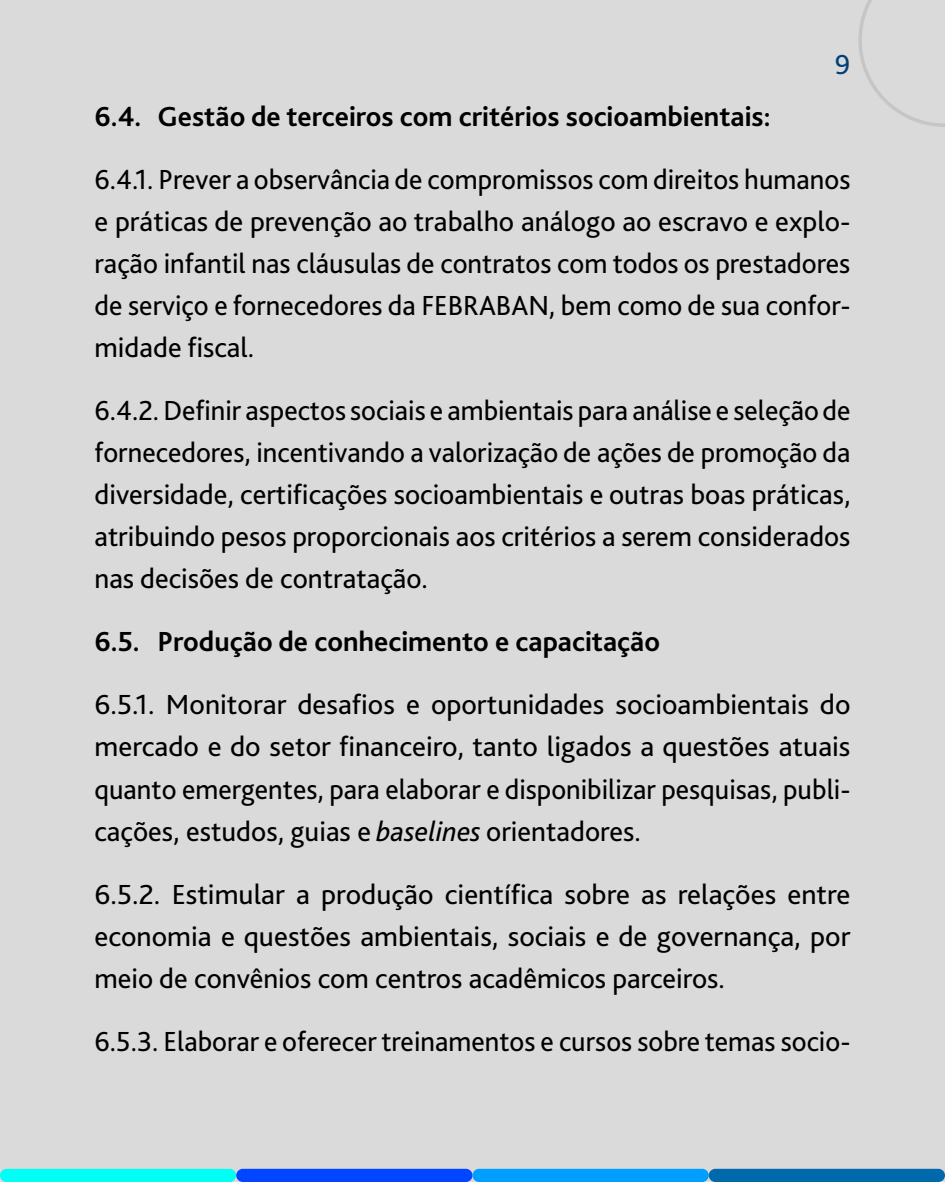
<style>
.page{position:relative;width:945px;height:1182px;background:#fff}
.page>*{position:absolute;margin:0;border:0;box-sizing:border-box;transform-origin:0 0}
.t1{font:28.88px/42px "Bliss 2";color:#000;text-align:justify}
.t2{font:700 28.88px "Bliss 2";color:#000}
.t3{font:28.88px "Bliss 2";color:#004077}
.s1{font-style:italic}
</style>
<div class="page">
<div style="left:0;top:0;width:945px;height:1181px;background:#dadada"></div>
<div style="left:0;top:1168px;width:236px;height:13px;background:#00fff5;border-radius:7px"></div>
<div style="left:236px;top:1168px;width:237px;height:13px;background:#0045ff;border-radius:7px"></div>
<div style="left:473px;top:1168px;width:236px;height:13px;background:#009eff;border-radius:7px"></div>
<div style="left:709px;top:1168px;width:236px;height:13px;background:#0069ab;border-radius:7px"></div>
<svg style="left:858px;top:0;width:87px;height:127px"></svg>
<p class="t2" style="left:94px;top:98px;width:678px">6.4. Gestão de terceiros com critérios socioambientais:</p>
<p class="t3" style="left:835px;top:46px;width:17px">9</p>
<p class="t1" style="left:94px;top:158px;width:758px">6.4.1. Prever a observância de compromissos com direitos humanos e práticas de prevenção ao trabalho análogo ao escravo e explo&shy;ração infantil nas cláusulas de contratos com todos os prestadores de serviço e fornecedores da FEBRABAN, bem como de sua confor&shy;midade fiscal.</p>
<p class="t1" style="left:94px;top:389px;width:758px">6.4.2. Definir aspectos sociais e ambientais para análise e seleção de fornecedores, incentivando a valorização de ações de promoção da diversidade, certificações socioambientais e outras boas práticas, atribuindo pesos proporcionais aos critérios a serem considerados nas decisões de contratação.</p>
<p class="t2" style="left:94px;top:623px;width:567px">6.5. Produção de conhecimento e capacitação</p>
<p class="t1" style="left:94px;top:683px;width:758px">6.5.1. Monitorar desafios e oportunidades socioambientais do mercado e do setor financeiro, tanto ligados a questões atuais quanto emergentes, para elaborar e disponibilizar pesquisas, publi&shy;cações, estudos, guias e <span class="s1">baselines</span> orientadores.</p>
<p class="t1" style="left:94px;top:872px;width:758px">6.5.2. Estimular a produção científica sobre as relações entre economia e questões ambientais, sociais e de governança, por meio de convênios com centros acadêmicos parceiros.</p>
<p class="t1" style="left:94px;top:1019px;width:758px">6.5.3. Elaborar e oferecer treinamentos e cursos sobre temas socio-</p>
</div>
